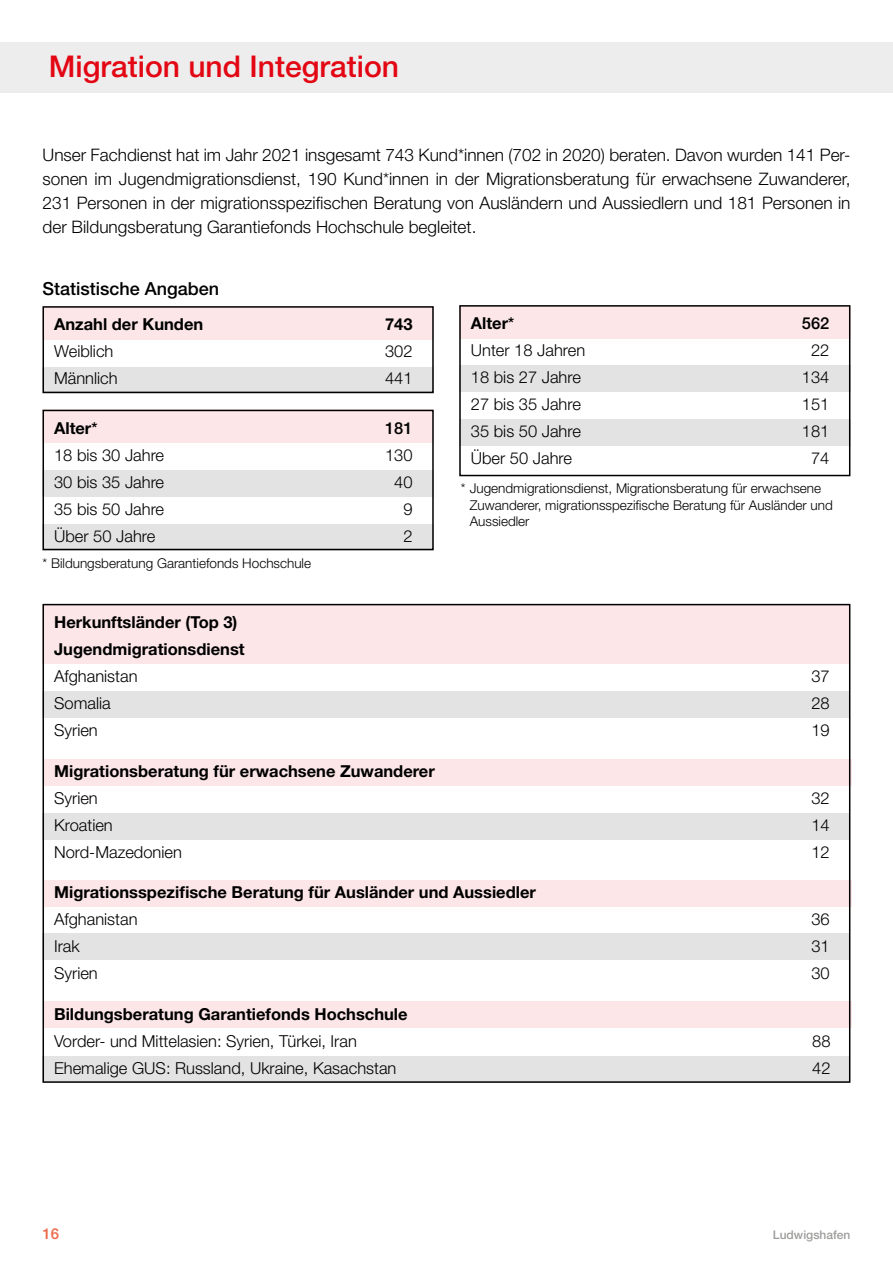
<style>
.page{position:relative;width:893px;height:1263px;background:#fff}
.page>*{position:absolute;margin:0;border:0;box-sizing:border-box;transform-origin:0 0}
.t1{font:500 30px "Helvetica Neue LT Std";color:#e30613}
.t2{font:500 18px "Helvetica Neue LT Std";color:#000}
.t3{font:300 17.25px/24px "Helvetica Neue LT Std";color:#000;text-align:justify}
.t4{font:300 16.5px "Helvetica Neue LT Std";color:#000}
.t5{font:700 16.5px/27px "Helvetica Neue LT Std";color:#000}
.t6{font:500 16.5px "Helvetica Neue LT Std";color:#000}
.t7{font:500 15px "Helvetica Neue LT Std";color:#ed694b}
.t8{font:300 13.5px/16.2px "Helvetica Neue LT Std";color:#000}
.t9{font:500 12px "Helvetica Neue LT Std";color:#9d9d9c}
.s1{font-weight:500}
</style>
<div class="page">
<div style="left:0;top:43px;width:893px;height:50px;background:#ededed"></div>
<div style="left:43px;top:1056px;width:806px;height:27px;background:#e3e3e3"></div>
<div style="left:44px;top:1001px;width:808px;height:27px;background:#fce6e7"></div>
<div style="left:43px;top:934px;width:806px;height:26px;background:#e3e3e3"></div>
<div style="left:44px;top:880px;width:808px;height:26px;background:#fce6e7"></div>
<div style="left:43px;top:813px;width:806px;height:26px;background:#e3e3e3"></div>
<div style="left:44px;top:759px;width:808px;height:27px;background:#fce6e7"></div>
<div style="left:43px;top:367px;width:391px;height:26px;background:#e3e3e3"></div>
<div style="left:43px;top:306px;width:391px;height:34px;background:#fce6e7"></div>
<div style="left:459px;top:419px;width:391px;height:27px;background:#e3e3e3"></div>
<div style="left:459px;top:366px;width:391px;height:26px;background:#e3e3e3"></div>
<div style="left:459px;top:305px;width:391px;height:33px;background:#fce6e7"></div>
<div style="left:43px;top:524px;width:391px;height:26px;background:#e3e3e3"></div>
<div style="left:43px;top:470px;width:391px;height:27px;background:#e3e3e3"></div>
<div style="left:43px;top:410px;width:391px;height:33px;background:#fce6e7"></div>
<div style="left:43px;top:691px;width:806px;height:26px;background:#e3e3e3"></div>
<div style="left:43px;top:604px;width:807px;height:59px;background:#fce6e7"></div>
<div style="left:43px;top:306px;width:391px;height:87px;border:2px solid #000"></div>
<div style="left:43px;top:410px;width:391px;height:140px;border:2px solid #000"></div>
<div style="left:459px;top:305px;width:391px;height:171px;border:2px solid #000"></div>
<h1 class="t1" style="left:49px;top:48px;width:352px">Migration und Integration</h1>
<p class="t3" style="left:43px;top:143px;width:809px">Unser Fachdienst hat im Jahr 2021 insgesamt 743 Kund*innen (702 in 2020) beraten. Davon wurden 141 Per&shy;sonen im Jugendmigrationsdienst, 190 Kund*innen in der Migrationsberatung für erwachsene Zuwanderer, 231 Personen in der migrationsspezifischen Beratung von Ausländern und Aussiedlern und 181 Personen in der Bildungsberatung Garantiefonds Hochschule begleitet.</p>
<p class="t2" style="left:43px;top:278px;width:178px">Statistische Angaben</p>
<p class="t5" style="left:54px;top:311px;width:151px">Anzahl der Kunden</p>
<p class="t5" style="left:385px;top:311px;width:29px">743</p>
<p class="t4" style="left:54px;top:341px;width:61px">Weiblich</p>
<p class="t4" style="left:385px;top:341px;width:29px">302</p>
<p class="t4" style="left:54px;top:368px;width:65px">Männlich</p>
<p class="t4" style="left:385px;top:368px;width:29px">441</p>
<p class="t5" style="left:54px;top:414px;width:45px">Alter<span class="s1">*</span></p>
<p class="t6" style="left:385px;top:418px;width:29px">181</p>
<p class="t4" style="left:54px;top:445px;width:112px">18 bis 30 Jahre</p>
<p class="t4" style="left:385px;top:445px;width:29px">130</p>
<p class="t4" style="left:54px;top:472px;width:112px">30 bis 35 Jahre</p>
<p class="t4" style="left:394px;top:472px;width:20px">40</p>
<p class="t4" style="left:54px;top:499px;width:112px">35 bis 50 Jahre</p>
<p class="t4" style="left:403px;top:499px;width:11px">9</p>
<p class="t4" style="left:54px;top:526px;width:103px">Über 50 Jahre</p>
<p class="t4" style="left:403px;top:526px;width:11px">2</p>
<p class="t8" style="left:43px;top:555px;width:270px">* Bildungsberatung Garantiefonds Hochschule</p>
<p class="t5" style="left:471px;top:310px;width:45px">Alter<span class="s1">*</span></p>
<p class="t6" style="left:802px;top:314px;width:29px">562</p>
<p class="t4" style="left:471px;top:340px;width:116px">Unter 18 Jahren</p>
<p class="t4" style="left:811px;top:340px;width:20px">22</p>
<p class="t4" style="left:471px;top:367px;width:112px">18 bis 27 Jahre</p>
<p class="t4" style="left:802px;top:367px;width:29px">134</p>
<p class="t4" style="left:471px;top:394px;width:112px">27 bis 35 Jahre</p>
<p class="t4" style="left:802px;top:394px;width:29px">151</p>
<p class="t4" style="left:471px;top:421px;width:112px">35 bis 50 Jahre</p>
<p class="t4" style="left:802px;top:421px;width:29px">181</p>
<p class="t4" style="left:471px;top:448px;width:103px">Über 50 Jahre</p>
<p class="t4" style="left:811px;top:448px;width:20px">74</p>
<p class="t8" style="left:470px;top:480px;width:365px;text-indent:-9px">* Jugendmigrationsdienst, Migrationsberatung für erwachsene<br>Zuwanderer, migrationsspezifische Beratung für Ausländer und<br>Aussiedler</p>
<p class="t5" style="left:54px;top:608px;width:192px">Herkunftsländer (Top 3)<br>Jugendmigrationsdienst</p>
<p class="t4" style="left:54px;top:666px;width:85px">Afghanistan</p>
<p class="t4" style="left:811px;top:666px;width:20px">37</p>
<p class="t4" style="left:54px;top:693px;width:58px">Somalia</p>
<p class="t4" style="left:811px;top:693px;width:20px">28</p>
<p class="t4" style="left:54px;top:720px;width:45px">Syrien</p>
<p class="t4" style="left:811px;top:720px;width:20px">19</p>
<p class="t5" style="left:54px;top:757px;width:382px">Migrationsberatung für erwachsene Zuwanderer</p>
<p class="t4" style="left:54px;top:788px;width:45px">Syrien</p>
<p class="t4" style="left:811px;top:788px;width:20px">32</p>
<p class="t4" style="left:54px;top:815px;width:60px">Kroatien</p>
<p class="t4" style="left:811px;top:815px;width:20px">14</p>
<p class="t4" style="left:54px;top:842px;width:129px">Nord-Mazedonien</p>
<p class="t4" style="left:811px;top:842px;width:20px">12</p>
<p class="t5" style="left:54px;top:878px;width:483px">Migrationsspezifische Beratung für Ausländer und Aussiedler</p>
<p class="t4" style="left:54px;top:909px;width:85px">Afghanistan</p>
<p class="t4" style="left:811px;top:909px;width:20px">36</p>
<p class="t4" style="left:54px;top:936px;width:27px">Irak</p>
<p class="t4" style="left:811px;top:936px;width:20px">31</p>
<p class="t4" style="left:54px;top:963px;width:45px">Syrien</p>
<p class="t4" style="left:811px;top:963px;width:20px">30</p>
<p class="t5" style="left:54px;top:1000px;width:355px">Bildungsberatung Garantiefonds Hochschule</p>
<p class="t4" style="left:54px;top:1031px;width:304px">Vorder- und Mittelasien: Syrien, Türkei, Iran</p>
<p class="t4" style="left:812px;top:1031px;width:20px">88</p>
<p class="t4" style="left:54px;top:1058px;width:344px">Ehemalige GUS: Russland, Ukraine, Kasachstan</p>
<p class="t4" style="left:812px;top:1058px;width:20px">42</p>
<p class="t7" style="left:43px;top:1224px;width:18px">16</p>
<p class="t9" style="left:773px;top:1227px;width:79px">Ludwigshafen</p>
</div>
